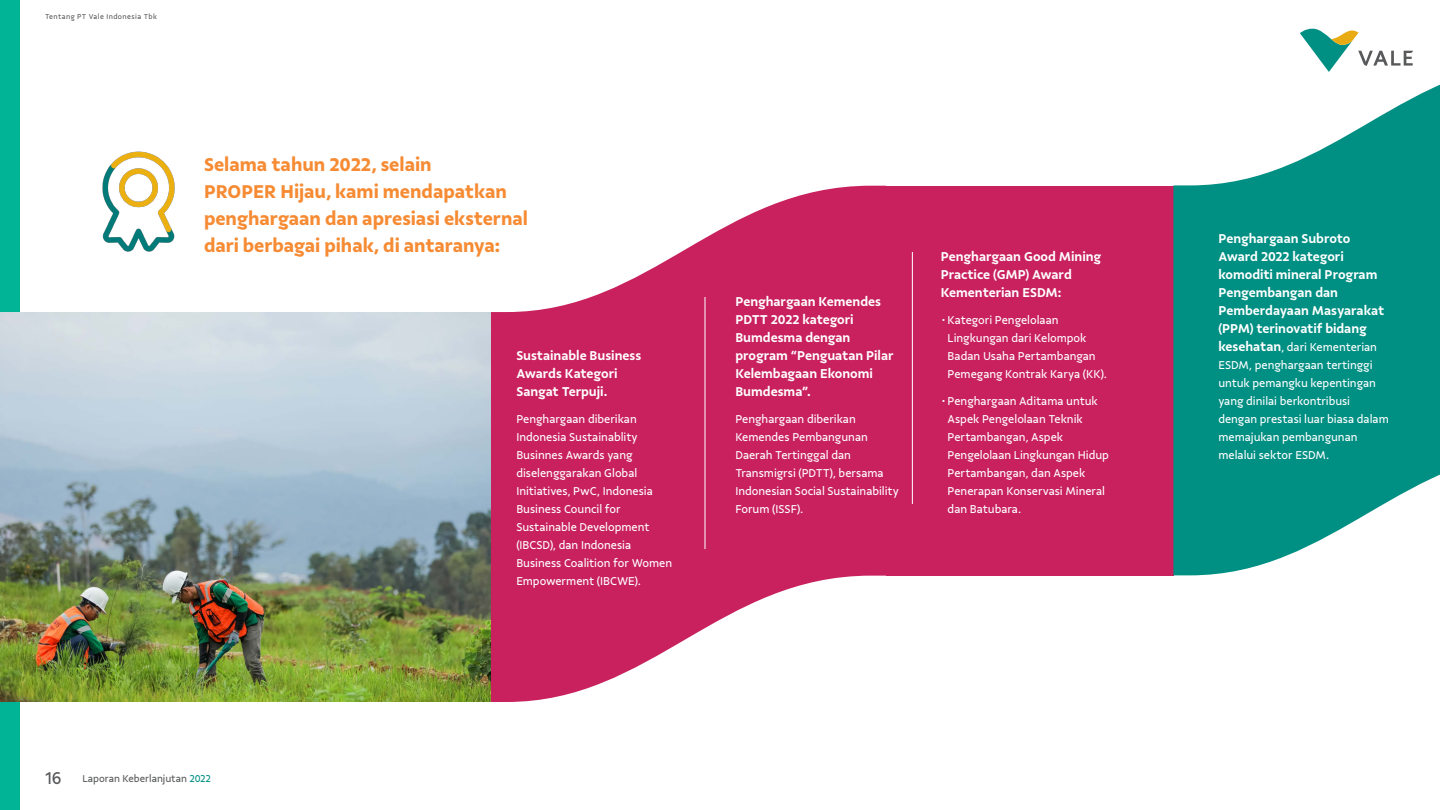
<style>
.page{position:relative;width:1440px;height:810px;background:#fff}
.page>*{position:absolute;margin:0;border:0;box-sizing:border-box;transform-origin:0 0}
.Bodytext{font:700 19.5px/27px "Vale Sans";letter-spacing:-.005em;color:#f68b33}
.Bodytext-2{font:600 13.5px/18px "Vale Sans";letter-spacing:-.01em;color:#fff}
.Bodytext-3{font:12px/18px "Vale Sans";letter-spacing:-.005em;color:#fff}
.t1{font:10.5px "Vale Sans";letter-spacing:-.01em;color:#58595b}
.t2{font:7.5px "Vale Sans";letter-spacing:.055em;color:#58595b}
.s1{font-size:18px}
.s2{color:#008f83}
.s3{font-weight:600;font-size:13.5px}
</style>
<div class="page">
<div style="left:0;top:0;width:20px;height:810px;background:#00b495"></div>
<svg style="left:490px;top:186px;width:396px;height:516px;fill:#c8215d"></svg>
<img style="left:0;top:312px;width:490px;height:390px">
<div style="left:886px;top:186px;width:287px;height:390px;background:#c8215d"></div>
<svg style="left:1173px;top:84px;width:267px;height:491px;fill:#008f83"></svg>
<hr style="left:705px;top:297px;width:1px;height:252px;background:#fff">
<hr style="left:912px;top:252px;width:1px;height:252px;background:#fff">
<img style="left:102px;top:151px;width:73px;height:101px">
<svg style="left:1300px;top:29px;width:113px;height:43px"></svg>
<p class="t2" style="left:45px;top:12px;width:114px">Tentang PT Vale Indonesia Tbk</p>
<p class="Bodytext" style="left:204px;top:151px;width:325px">Selama tahun 2022, selain<br>PROPER Hijau, kami mendapatkan penghargaan dan apresiasi eksternal dari berbagai pihak, di antaranya:</p>
<p class="Bodytext-2" style="left:516px;top:346px;width:127px">Sustainable Business<br>Awards Kategori<br>Sangat Terpuji.</p>
<p class="Bodytext-3" style="left:516px;top:410px;width:157px">Penghargaan diberikan<br>Indonesia Sustainablity<br>Businnes Awards yang diselenggarakan Global<br>Initiatives, PwC, Indonesia<br>Business Council for<br>Sustainable Development (IBCSD), dan Indonesia<br>Business Coalition for Women<br>Empowerment (IBCWE).</p>
<p class="Bodytext-2" style="left:735px;top:292px;width:160px">Penghargaan Kemendes<br>PDTT 2022 kategori<br>Bumdesma dengan program “Penguatan Pilar<br>Kelembagaan Ekonomi<br>Bumdesma”.</p>
<p class="Bodytext-3" style="left:735px;top:410px;width:165px">Penghargaan diberikan<br>Kemendes Pembangunan<br>Daerah Tertinggal dan<br>Transmigrsi (PDTT), bersama<br>Indonesian Social Sustainability<br>Forum (ISSF).</p>
<p class="Bodytext-2" style="left:941px;top:247px;width:162px">Penghargaan Good Mining<br>Practice (GMP) Award<br>Kementerian ESDM:</p>
<p class="Bodytext-3" style="left:948px;top:311px;width:161px;text-indent:-7px">•Kategori Pengelolaan<br>Lingkungan dari Kelompok<br>Badan Usaha Pertambangan<br>Pemegang Kontrak Karya (KK).</p>
<p class="Bodytext-3" style="left:948px;top:392px;width:163px;text-indent:-7px">•Penghargaan Aditama untuk<br>Aspek Pengelolaan Teknik<br>Pertambangan, Aspek<br>Pengelolaan Lingkungan Hidup<br>Pertambangan, dan Aspek<br>Penerapan Konservasi Mineral dan Batubara.</p>
<p class="t1" style="left:45px;top:772px;width:167px"><span class="s1">16</span> Laporan Keberlanjutan <span class="s2">2022</span></p>
<p class="Bodytext-2" style="left:1218px;top:229px;width:167px">Penghargaan Subroto<br>Award 2022 kategori komoditi mineral Program<br>Pengembangan dan<br>Pemberdayaan Masyarakat (PPM) terinovatif bidang</p>
<p class="Bodytext-3" style="left:1218px;top:338px;width:172px"><span class="s3">kesehatan</span>, dari Kementerian<br>ESDM, penghargaan tertinggi untuk pemangku kepentingan yang dinilai berkontribusi dengan prestasi luar biasa dalam memajukan pembangunan melalui sektor ESDM.</p>
</div>
